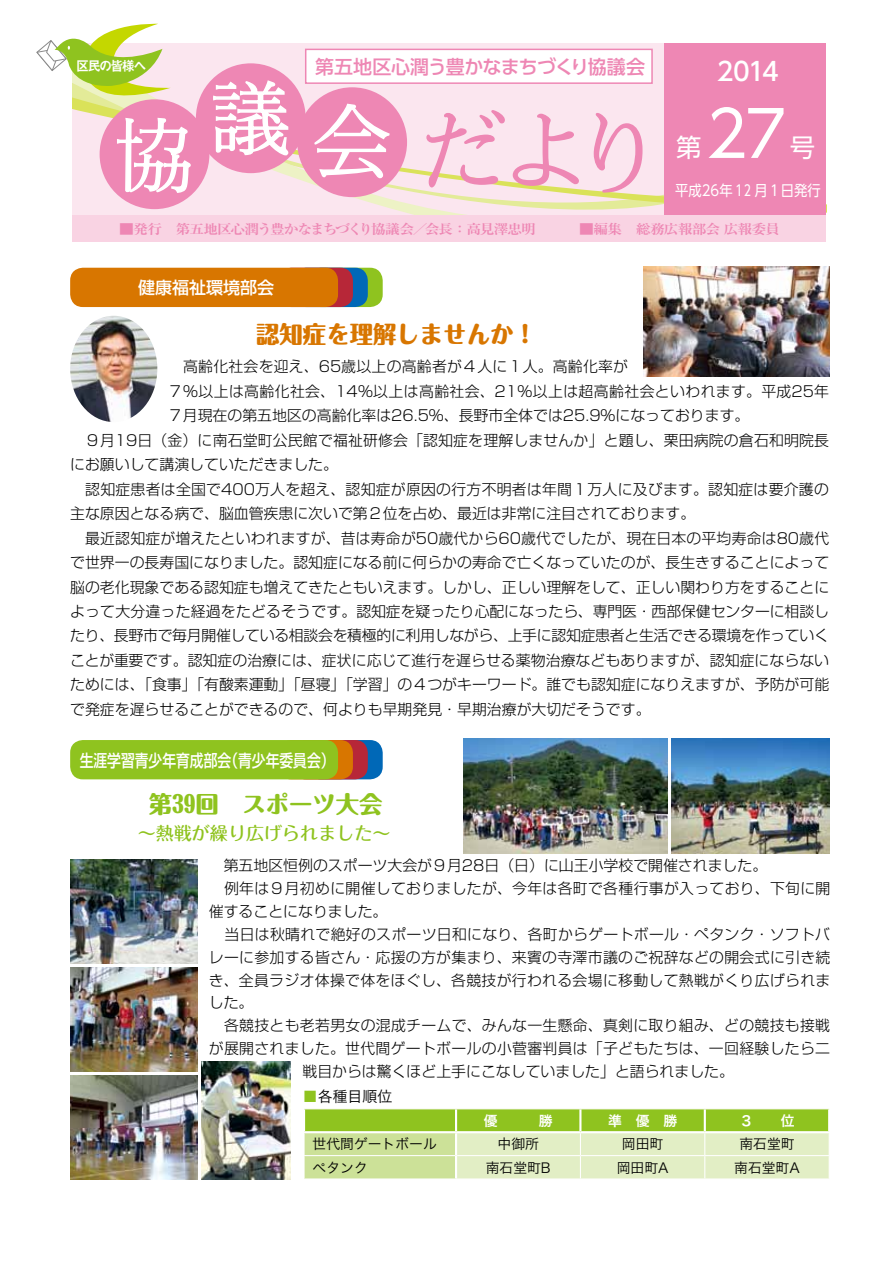
<style>
.page{position:relative;width:893px;height:1263px;background:#fff}
.page>*{position:absolute;margin:0;border:0;box-sizing:border-box;transform-origin:0 0}
.t1{font:63.3px "UD Shin Go Pro";color:#fff}
.t2{font:500 25.35px "UD Shin Go Pro";color:#fff}
.t3{font:25.35px "UD Shin Go Pro";color:#fff}
.t4{font:800 23.4px "Maru Fo Pro";color:#d87600}
.t5{font:800 23.4px "Maru Fo Pro";color:#8fc31f}
.t6{font:500 19.05px "UD Shin Go Pro";letter-spacing:-.035em;color:#ee87b4}
.t7{font:500 18px "Maru Fo Pro";color:#8fc31f}
.t8{font:500 16.95px "Shin Go Pro";color:#fff;scale:.81 1}
.t9{font:500 16.95px "Shin Go Pro";color:#fff}
.t10{font:300 14.85px "Shin Go Pro";color:#000}
.t11{font:300 14.85px "Shin Go Pro";letter-spacing:.02em;color:#000}
.t12{font:300 14.85px "Shin Go Pro";letter-spacing:-.02em;color:#000}
.t13{font:300 14.85px "Shin Go Pro";letter-spacing:.025em;color:#000}
.t14{font:14.85px "UD Shin Go Pro";letter-spacing:.01em;color:#fff;scale:.9 1}
.t15{font:14.85px "Hira Kaku Pro W3";color:#000}
.t16{font:13.8px "Hira Kaku Pro W3";color:#000}
.t17{font:13.8px "Hira Kaku Pro W6";color:#fff}
.t18{font:13.8px "Midashi Go Pro MB31";letter-spacing:-.12em;color:#fff;scale:.95 1}
.t19{font:700 13.35px "Ryumin Pro";letter-spacing:-.07em;color:#ee87b4;scale:1.11 1}
.s1{color:#8fc31f}
</style>
<div class="page">
<svg style="left:72px;top:47px;width:592px;height:168px;background:#f8e5e5"></svg>
<div style="left:100px;top:99px;width:109px;height:110px;background:#ee87b4;border-radius:50%"></div>
<div style="left:196px;top:63px;width:110px;height:110px;background:#ee87b4;border-radius:50%"></div>
<div style="left:297px;top:87px;width:110px;height:110px;background:#ee87b4;border-radius:50%"></div>
<div style="left:664px;top:43px;width:162px;height:172px;background:#ee87b4"></div>
<div style="left:306px;top:49px;width:346px;height:34px;background:#fff"></div>
<div style="left:305px;top:49px;width:348px;height:35px;border:1px solid #ee87b4"></div>
<div style="left:72px;top:215px;width:754px;height:26px;background:#f9d3e3"></div>
<svg style="left:314px;top:103px;width:76px;height:76px"></svg>
<svg style="left:213px;top:80px;width:76px;height:76px"></svg>
<svg style="left:36px;top:23px;width:156px;height:171px"></svg>
<svg style="left:426px;top:109px;width:80px;height:79px;background:#f7d1de"></svg>
<svg style="left:512px;top:113px;width:68px;height:74px;background:#f7d0df"></svg>
<svg style="left:593px;top:112px;width:50px;height:81px;background:#f7ccdd"></svg>
<div style="left:308px;top:740px;width:75px;height:39px;background:#0068b7;border-radius:13px"></div>
<div style="left:293px;top:740px;width:75px;height:39px;background:#b72738;border-radius:13px"></div>
<div style="left:279px;top:740px;width:74px;height:39px;background:#d87600;border-radius:13px"></div>
<div style="left:70px;top:740px;width:268px;height:39px;background:#8fc31f;border-radius:13px"></div>
<img style="left:463px;top:738px;width:205px;height:115px">
<img style="left:672px;top:738px;width:157px;height:115px">
<img style="left:70px;top:859px;width:128px;height:104px">
<img style="left:70px;top:967px;width:128px;height:104px">
<img style="left:70px;top:1076px;width:128px;height:103px">
<img style="left:202px;top:1061px;width:89px;height:118px">
<div style="left:308px;top:268px;width:75px;height:39px;background:#8fc31f;border-radius:13px"></div>
<div style="left:293px;top:268px;width:75px;height:39px;background:#0068b7;border-radius:13px"></div>
<div style="left:279px;top:268px;width:74px;height:39px;background:#b72738;border-radius:13px"></div>
<div style="left:70px;top:268px;width:268px;height:39px;background:#d87600;border-radius:13px"></div>
<img style="left:70px;top:316px;width:87px;height:106px">
<img style="left:643px;top:267px;width:186px;height:110px">
<svg style="left:304px;top:1109px;width:525px;height:69px;background:#c4de89"></svg>
<hr style="left:303px;top:1109px;width:2px;height:22px;background:#fff">
<hr style="left:579px;top:1109px;width:2px;height:22px;background:#fff">
<hr style="left:704px;top:1109px;width:2px;height:22px;background:#fff">
<hr style="left:828px;top:1109px;width:2px;height:22px;background:#fff">
<hr style="left:455px;top:1109px;width:2px;height:22px;background:#fff">
<hr style="left:455px;top:1133px;width:2px;height:22px;background:#fff">
<hr style="left:455px;top:1155px;width:2px;height:23px;background:#fff">
<hr style="left:303px;top:1131px;width:153px;height:2px;background:#fff">
<hr style="left:456px;top:1131px;width:124px;height:2px;background:#fff">
<hr style="left:580px;top:1131px;width:125px;height:2px;background:#fff">
<hr style="left:705px;top:1131px;width:125px;height:2px;background:#fff">
<p class="t18" style="left:76px;top:55px;width:76px">区民の皆様へ</p>
<p class="t6" style="left:315px;top:51px;width:332px">第五地区心潤う豊かなまちづくり協議会</p>
<h2 class="t2" style="left:717px;top:51px;width:64px">2014</h2>
<h1 class="t1" style="left:706px;top:83px;width:83px">27</h1>
<h2 class="t3" style="left:676px;top:126px;width:27px">第</h2>
<h2 class="t3" style="left:790px;top:126px;width:27px">号</h2>
<p class="t14" style="left:675px;top:179px;width:163px">平成26年 1 2 月 1日発行</p>
<p class="t19" style="left:119px;top:218px;width:377px">■発行　第五地区心潤う豊かなまちづくり協議会／会長：高見澤忠明</p>
<p class="t19" style="left:579px;top:218px;width:182px">■編集　総務広報部会 広報委員</p>
<p class="t9" style="left:138px;top:274px;width:138px">健康福祉環境部会</p>
<h3 class="t4" style="left:256px;top:315px;width:282px">認知症を理解しませんか！</h3>
<p class="t10" style="left:168px;top:355px;width:462px">　高齢化社会を迎え、65歳以上の高齢者が４人に１人。高齢化率が</p>
<p class="t13" style="left:168px;top:379px;width:663px">７％以上は高齢化社会、14％以上は高齢社会、21％以上は超高齢社会といわれます。平成25年</p>
<p class="t10" style="left:168px;top:403px;width:583px">７月現在の第五地区の高齢化率は26.5％、長野市全体では25.9％になっております。</p>
<p class="t10" style="left:70px;top:428px;width:760px">　９月19日（金）に南石堂町公民館で福祉研修会「認知症を理解しませんか」と題し、栗田病院の倉石和明院長</p>
<p class="t10" style="left:70px;top:452px;width:269px">にお願いして講演していただきました。</p>
<p class="t10" style="left:70px;top:477px;width:760px">　認知症患者は全国で400万人を超え、認知症が原因の行方不明者は年間１万人に及びます。認知症は要介護の</p>
<p class="t10" style="left:70px;top:501px;width:627px">主な原因となる病で、脳血管疾患に次いで第２位を占め、最近は非常に注目されております。</p>
<p class="t10" style="left:70px;top:526px;width:760px">　最近認知症が増えたといわれますが、昔は寿命が50歳代から60歳代でしたが、現在日本の平均寿命は80歳代</p>
<p class="t10" style="left:70px;top:550px;width:760px">で世界一の長寿国になりました。認知症になる前に何らかの寿命で亡くなっていたのが、長生きすることによって</p>
<p class="t10" style="left:70px;top:575px;width:760px">脳の老化現象である認知症も増えてきたともいえます。しかし、正しい理解をして、正しい関わり方をすることに</p>
<p class="t10" style="left:70px;top:599px;width:760px">よって大分違った経過をたどるそうです。認知症を疑ったり心配になったら、専門医・西部保健センターに相談し</p>
<p class="t12" style="left:70px;top:624px;width:760px">たり、長野市で毎月開催している相談会を積極的に利用しながら、上手に認知症患者と生活できる環境を作っていく</p>
<p class="t10" style="left:70px;top:648px;width:760px">ことが重要です。認知症の治療には、症状に応じて進行を遅らせる薬物治療などもありますが、認知症にならない</p>
<p class="t10" style="left:70px;top:672px;width:760px">ためには、「食事」「有酸素運動」「昼寝」「学習」の４つがキーワード。誰でも認知症になりえますが、予防が可能</p>
<p class="t10" style="left:70px;top:697px;width:582px">で発症を遅らせることができるので、何よりも早期発見・早期治療が大切だそうです。</p>
<p class="t8" style="left:80px;top:746px;width:316px">生涯学習青少年育成部会（青少年委員会）</p>
<h3 class="t5" style="left:149px;top:785px;width:235px">第39回 スポーツ大会</h3>
<p class="t7" style="left:138px;top:819px;width:254px">～熱戦が繰り広げられました～</p>
<p class="t10" style="left:209px;top:853px;width:560px">　第五地区恒例のスポーツ大会が９月28日（日）に山王小学校で開催されました。</p>
<p class="t11" style="left:209px;top:876px;width:623px">　例年は９月初めに開催しておりましたが、今年は各町で各種行事が入っており、下旬に開</p>
<p class="t10" style="left:209px;top:899px;width:180px">催することになりました。</p>
<p class="t11" style="left:209px;top:922px;width:623px">　当日は秋晴れで絶好のスポーツ日和になり、各町からゲートボール・ペタンク・ソフトバ</p>
<p class="t11" style="left:209px;top:945px;width:623px">レーに参加する皆さん・応援の方が集まり、来賓の寺澤市議のご祝辞などの開会式に引き続</p>
<p class="t11" style="left:209px;top:968px;width:623px">き、全員ラジオ体操で体をほぐし、各競技が行われる会場に移動して熱戦がくり広げられま</p>
<p class="t10" style="left:209px;top:991px;width:46px">した。</p>
<p class="t11" style="left:209px;top:1013px;width:623px">　各競技とも老若男女の混成チームで、みんな一生懸命、真剣に取り組み、どの競技も接戦</p>
<p class="t11" style="left:209px;top:1036px;width:623px">が展開されました。世代間ゲートボールの小菅審判員は「子どもたちは、一回経験したら二</p>
<p class="t10" style="left:302px;top:1059px;width:433px">戦目からは驚くほど上手にこなしていました」と語られました。</p>
<p class="t15" style="left:303px;top:1083px;width:91px"><span class="s1">■</span>各種目順位</p>
<p class="t17" style="left:608px;top:1108px;width:71px">準　優　勝</p>
<p class="t17" style="left:739px;top:1108px;width:57px">３　　位</p>
<p class="t16" style="left:313px;top:1132px;width:126px">世代間ゲートボール</p>
<p class="t16" style="left:497px;top:1132px;width:43px">中御所</p>
<p class="t16" style="left:622px;top:1132px;width:43px">岡田町</p>
<p class="t16" style="left:739px;top:1132px;width:57px">南石堂町</p>
<p class="t16" style="left:313px;top:1155px;width:57px">ペタンク</p>
<p class="t16" style="left:486px;top:1155px;width:67px">南石堂町B</p>
<p class="t16" style="left:617px;top:1155px;width:53px">岡田町A</p>
<p class="t16" style="left:734px;top:1155px;width:67px">南石堂町A</p>
</div>
